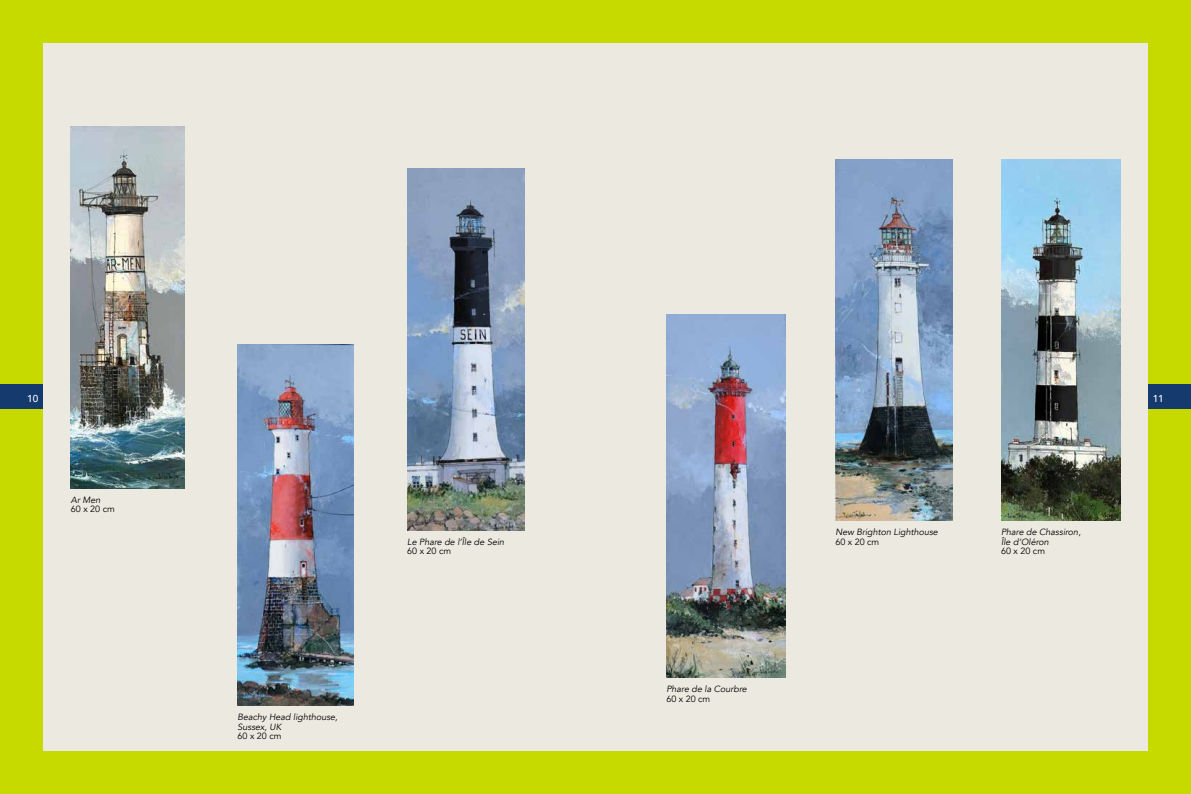
<style>
.page{position:relative;width:1191px;height:794px;background:#c7da00}
.page>*{position:absolute;margin:0;border:0;box-sizing:border-box;transform-origin:0 0}
.t1{font:500 10px "Avenir";color:#fff}
.t2{font:italic 9px/9.5px "Avenir";color:#000}
.t3{font:9px "Avenir";color:#000}
</style>
<div class="page">
<div style="left:43px;top:43px;width:1105px;height:708px;background:#ece9e0"></div>
<img style="left:71px;top:127px;width:113px;height:361px">
<img style="left:237px;top:344px;width:117px;height:361px">
<img style="left:407px;top:169px;width:117px;height:361px">
<img style="left:835px;top:159px;width:117px;height:362px">
<img style="left:1001px;top:159px;width:119px;height:362px">
<img style="left:666px;top:315px;width:119px;height:362px">
<div style="left:0;top:385px;width:43px;height:24px;background:#143a6e"></div>
<div style="left:1148px;top:385px;width:43px;height:24px;background:#143a6e"></div>
<p class="t1" style="left:27px;top:390px;width:13px">10</p>
<p class="t1" style="left:1152px;top:390px;width:13px">11</p>
<p class="t2" style="left:71px;top:495px;width:31px">Ar Men</p>
<p class="t3" style="left:71px;top:504px;width:45px">60 x 20 cm</p>
<p class="t2" style="left:237px;top:712px;width:102px">Beachy Head lighthouse,<br>Sussex, UK</p>
<p class="t3" style="left:237px;top:731px;width:45px">60 x 20 cm</p>
<p class="t2" style="left:407px;top:537px;width:98px">Le Phare de l’Île de Sein</p>
<p class="t3" style="left:407px;top:546px;width:45px">60 x 20 cm</p>
<p class="t2" style="left:666px;top:684px;width:82px">Phare de la Courbre</p>
<p class="t3" style="left:666px;top:693px;width:45px">60 x 20 cm</p>
<p class="t2" style="left:835px;top:528px;width:104px">New Brighton Lighthouse</p>
<p class="t3" style="left:835px;top:536px;width:45px">60 x 20 cm</p>
<p class="t2" style="left:1001px;top:528px;width:81px">Phare de Chassiron,<br>Île d’Oléron</p>
<p class="t3" style="left:1001px;top:546px;width:45px">60 x 20 cm</p>
</div>
